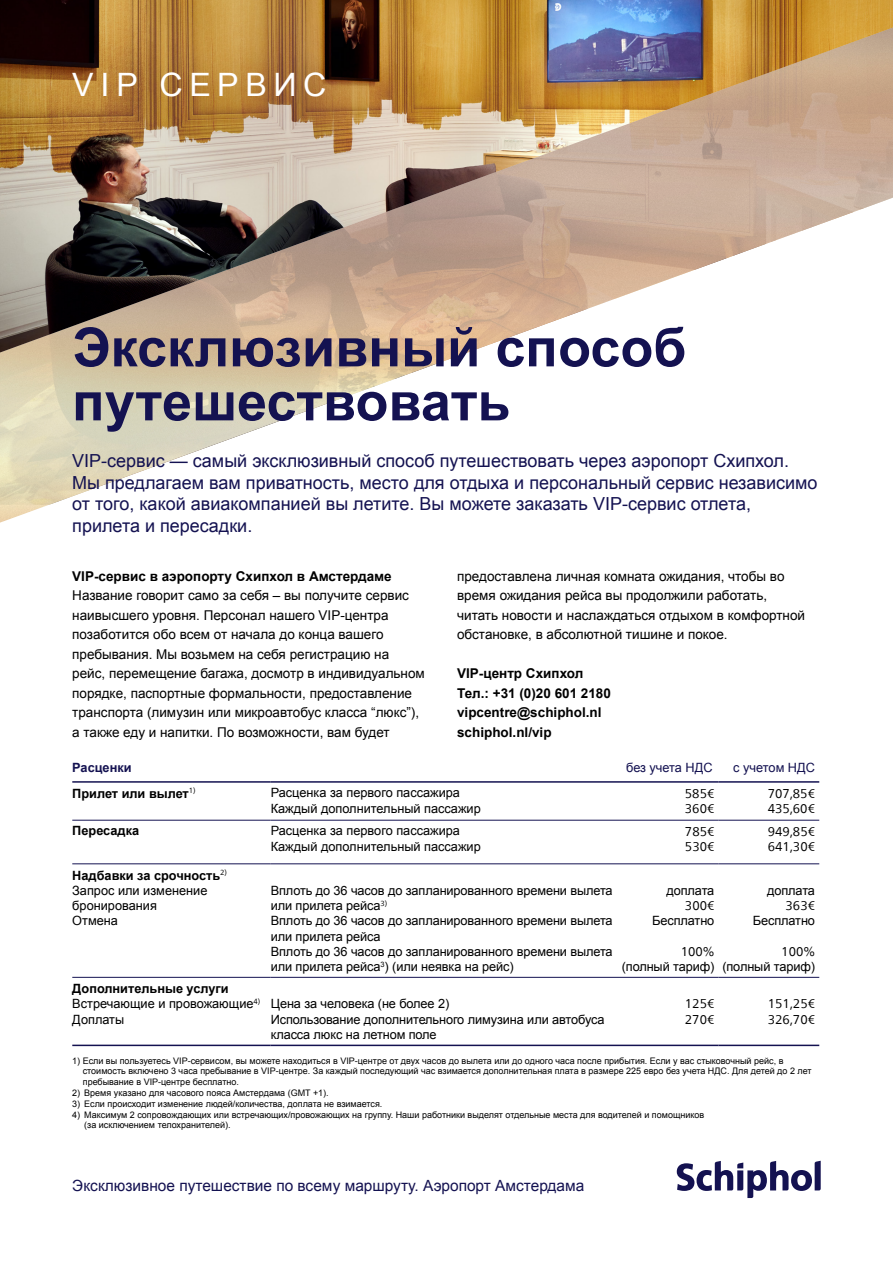
<style>
.page{position:relative;width:893px;height:1263px;background:#fff}
.page>*{position:absolute;margin:0;border:0;box-sizing:border-box;transform-origin:0 0}
.t1{font:700 54px/54px "Arial";color:#141251}
.t2{font:32.25px "Arial";letter-spacing:.205em;color:#fff}
.t3{font:18px/21.6px "Arial";color:#141251}
.t4{font:15.45px "Arial";color:#141251}
.t5{font:13.5px/19.5px "Arial";color:#000}
.t6{font:700 13.5px/19.5px "Arial";color:#000}
.t7{font:12.75px/15.3px "Arial";letter-spacing:-.01em;color:#000}
.t8{font:12.75px/15.3px "Frutigerfor Schiphol";color:#000}
.t9{font:700 12.75px "Arial";color:#000}
.t10{font:12.75px "Arial";color:#141251}
.t11{font:700 12.75px "Arial";color:#141251}
.t12{font:9px/10.8px "Arial";color:#000}
.s1{font-weight:700}
</style>
<div class="page">
<img style="left:0;top:0;width:893px;height:23px">
<img style="left:0;top:27px;width:893px;height:496px">
<svg style="left:677px;top:1161px;width:144px;height:37px"></svg>
<hr style="left:72px;top:781px;width:199px;height:2px;background:#141251">
<hr style="left:271px;top:781px;width:349px;height:2px;background:#141251">
<hr style="left:620px;top:781px;width:99px;height:2px;background:#141251">
<hr style="left:719px;top:781px;width:100px;height:2px;background:#141251">
<hr style="left:72px;top:820px;width:199px;height:1px;background:#141251">
<hr style="left:271px;top:820px;width:349px;height:1px;background:#141251">
<hr style="left:620px;top:820px;width:99px;height:1px;background:#141251">
<hr style="left:719px;top:820px;width:100px;height:1px;background:#141251">
<hr style="left:72px;top:977px;width:199px;height:1px;background:#141251">
<hr style="left:271px;top:977px;width:349px;height:1px;background:#141251">
<hr style="left:620px;top:977px;width:99px;height:1px;background:#141251">
<hr style="left:719px;top:977px;width:100px;height:1px;background:#141251">
<hr style="left:72px;top:863px;width:199px;height:1px;background:#141251">
<hr style="left:271px;top:863px;width:349px;height:1px;background:#141251">
<hr style="left:620px;top:863px;width:99px;height:1px;background:#141251">
<hr style="left:719px;top:863px;width:100px;height:1px;background:#141251">
<hr style="left:72px;top:1044px;width:199px;height:2px;background:#141251">
<hr style="left:271px;top:1044px;width:349px;height:2px;background:#141251">
<hr style="left:620px;top:1044px;width:99px;height:2px;background:#141251">
<hr style="left:719px;top:1044px;width:100px;height:2px;background:#141251">
<h2 class="t2" style="left:72px;top:64px;width:256px">VIP СЕРВИС</h2>
<h1 class="t1" style="left:72px;top:322px;width:616px">Эксклюзивный способ путешествовать</h1>
<p class="t3" style="left:72px;top:450px;width:747px">VIP-сервис — самый эксклюзивный способ путешествовать через аэропорт Схипхол.<br>Мы предлагаем вам приватность, место для отдыха и персональный сервис независимо от того, какой авиакомпанией вы летите. Вы можете заказать VIP-сервис отлета, прилета и пересадки.</p>
<p class="t6" style="left:72px;top:566px;width:321px">VIP-сервис в аэропорту Схипхол в Амстердаме</p>
<p class="t5" style="left:72px;top:586px;width:354px">Название говорит само за себя – вы получите сервис наивысшего уровня. Персонал нашего VIP-центра позаботится обо всем от начала до конца вашего пребывания. Мы возьмем на себя регистрацию на рейс, перемещение багажа, досмотр в индивидуальном порядке, паспортные формальности, предоставление транспорта (лимузин или микроавтобус класса “люкс”), а также еду и напитки. По возможности, вам будет</p>
<p class="t5" style="left:457px;top:566px;width:349px">предоставлена личная комната ожидания, чтобы во время ожидания рейса вы продолжили работать, читать новости и наслаждаться отдыхом в комфортной обстановке, в абсолютной тишине и покое.</p>
<p class="t6" style="left:457px;top:664px;width:155px">VIP-центр Схипхол<br>Тел.: +31 (0)20 601 2180 vipcentre@schiphol.nl schiphol.nl/vip</p>
<p class="t11" style="left:72px;top:759px;width:61px">Расценки</p>
<p class="t10" style="left:626px;top:759px;width:88px">без учета НДС</p>
<p class="t10" style="left:733px;top:759px;width:83px">с учетом НДС</p>
<p class="t9" style="left:72px;top:785px;width:125px">Прилет или вылет<sup>1)</sup></p>
<p class="t7" style="left:271px;top:785px;width:212px">Расценка за первого пассажира<br>Каждый дополнительный пассажир</p>
<p class="t8" style="left:685px;top:785px;width:31px">585€<br>360€</p>
<p class="t8" style="left:768px;top:785px;width:49px">707,85€<br>435,60€</p>
<p class="t9" style="left:72px;top:822px;width:68px">Пересадка</p>
<p class="t7" style="left:271px;top:823px;width:212px">Расценка за первого пассажира<br>Каждый дополнительный пассажир</p>
<p class="t8" style="left:685px;top:824px;width:31px">785€<br>530€</p>
<p class="t8" style="left:768px;top:824px;width:49px">949,85€<br>641,30€</p>
<p class="t7" style="left:72px;top:867px;width:156px"><span class="s1">Надбавки за срочность</span><sup>2)<br></sup>Запрос или изменение бронирования<br>Отмена</p>
<p class="t7" style="left:271px;top:883px;width:343px">Вплоть до 36 часов до запланированного времени вылета или прилета рейса<sup>3)<br></sup>Вплоть до 36 часов до запланированного времени вылета или прилета рейса<br>Вплоть до 36 часов до запланированного времени вылета или прилета рейса<sup>3</sup>) (или неявка на рейс)</p>
<p class="t7" style="left:666px;top:883px;width:49px">доплата</p>
<p class="t7" style="left:767px;top:883px;width:49px">доплата</p>
<p class="t8" style="left:786px;top:898px;width:31px">363€</p>
<p class="t7" style="left:753px;top:913px;width:64px">Бесплатно</p>
<p class="t8" style="left:781px;top:944px;width:35px">100%</p>
<p class="t7" style="left:722px;top:959px;width:94px">(полный тариф)</p>
<p class="t8" style="left:685px;top:898px;width:31px">300€</p>
<p class="t7" style="left:652px;top:913px;width:64px">Бесплатно</p>
<p class="t8" style="left:681px;top:944px;width:35px">100%</p>
<p class="t7" style="left:622px;top:959px;width:94px">(полный тариф)</p>
<p class="t7" style="left:72px;top:981px;width:189px"><span class="s1">Дополнительные услуги<br></span>Встречающие и провожающие<sup>4)<br></sup>Доплаты</p>
<p class="t7" style="left:271px;top:996px;width:335px">Цена за человека (не более 2)<br>Использование дополнительного лимузина или автобуса класса люкс на летном поле</p>
<p class="t8" style="left:685px;top:996px;width:31px">125€<br>270€</p>
<p class="t8" style="left:768px;top:996px;width:49px">151,25€<br>326,70€</p>
<p class="t12" style="left:83px;top:1055px;width:730px;text-indent:-11px">1) Если вы пользуетесь VIP-сервисом, вы можете находиться в VIP-центре от двух часов до вылета или до одного часа после прибытия. Если у вас стыковочный рейс, в стоимость включено 3 часа пребывание в VIP-центре. За каждый последующий час взимается дополнительная плата в размере 225 евро без учета НДС. Для детей до 2 лет пребывание в VIP-центре бесплатно.</p>
<p class="t12" style="left:72px;top:1087px;width:258px">2) Время указано для часового пояса Амстердама (GMT +1).</p>
<p class="t12" style="left:72px;top:1098px;width:312px">3) Если происходит изменение людей/количества, доплата не взимается.</p>
<p class="t12" style="left:84px;top:1109px;width:621px;text-indent:-12px">4) Максимум 2 сопровождающих или встречающих/провожающих на группу. Наши работники выделят отдельные места для водителей и помощников (за исключением телохранителей).</p>
<p class="t4" style="left:72px;top:1175px;width:514px">Эксклюзивное путешествие по всему маршруту. Аэропорт Амстердама</p>
</div>
